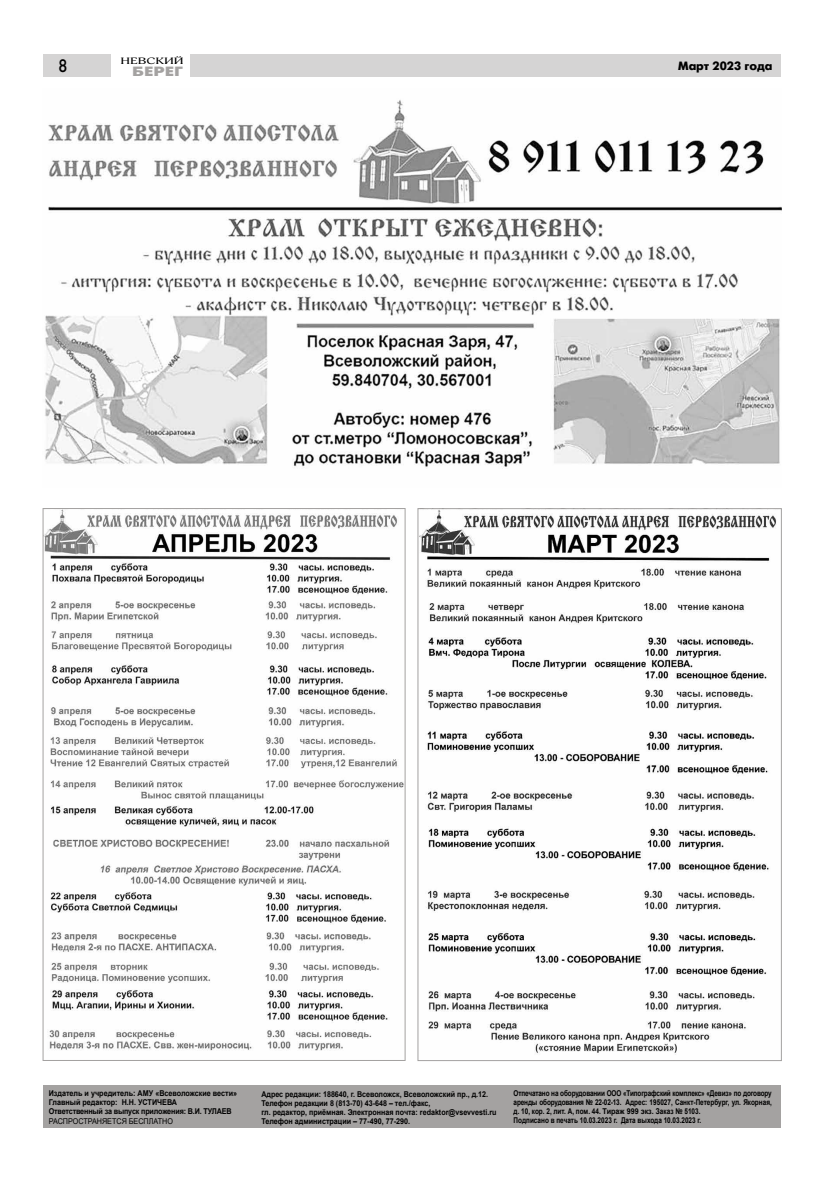
<style>
.page{position:relative;width:820px;height:1191px;background:#fff}
.page>*{position:absolute;margin:0;border:0;box-sizing:border-box;transform-origin:0 0}
.t1{font:18px "Futura Futuris C";color:#000;scale:.9 1}
.t2{font:700 13.4px "Futura Futuris C";color:#a4a2a1;scale:1.33 1}
.t3{font:700 12px "Futura Futuris C";color:#000}
.t4{font:9px "Adonis C";color:#000;scale:1.6 1}
.t5{font:700 8px/9px "Arial";color:#000;scale:.8 1}
.t6{font:700 8px/9px "Arial";color:#000;scale:.89 1}
.t7{font:700 8px/9px "Arial";color:#000;scale:.9 1}
.t8{font:8px "Arial";color:#000;scale:.9 1}
</style>
<div class="page">
<div style="left:43px;top:54px;width:737px;height:23px;background:#d5d4d4"></div>
<div style="left:112px;top:54px;width:78px;height:24px;background:#fff"></div>
<div style="left:44px;top:1085px;width:737px;height:42px;background:#a4a2a1"></div>
<img style="left:45px;top:510px;width:358px;height:541px">
<img style="left:45px;top:100px;width:735px;height:367px">
<img style="left:419px;top:510px;width:358px;height:545px">
<p class="t4" style="left:120px;top:56px;width:41px">НЕВСКИЙ</p>
<h2 class="t2" style="left:132px;top:64px;width:40px">БЕРЕГ</h2>
<h1 class="t1" style="left:58px;top:55px;width:12px">8</h1>
<h3 class="t3" style="left:678px;top:59px;width:96px">Март 2023 года</h3>
<p class="t7" style="left:49px;top:1088px;width:211px">Издатель и учредитель: АМУ «Всеволожские вести»<br>Главный редактор: Н.Н. УСТИЧЕВА<br>Ответственный за выпуск приложения: В.И. ТУЛАЕВ</p>
<p class="t8" style="left:49px;top:1115px;width:139px">РАСПРОСТРАНЯЕТСЯ БЕСПЛАТНО</p>
<p class="t6" style="left:261px;top:1089px;width:266px">Адрес редакции: 188640, г. Всеволожск, Всеволожский пр., д.12.<br>Телефон редакции 8 (813-70) 43-648 – тел./факс,<br>гл. редактор, приёмная. Электронная почта: redaktor@vsevvesti.ru Телефон администрации – 77-490, 77-290.</p>
<p class="t5" style="left:513px;top:1088px;width:324px">Отпечатано на оборудовании ООО «Типографский комплекс» «Девиз» по договору аренды оборудования № 22-02-13. Адрес: 195027, Санкт-Петербург, ул. Якорная, д. 10, кор. 2, лит. А, пом. 44. Тираж 999 экз. Заказ № 5103.<br>Подписано в печать 10.03.2023 г. Дата выхода 10.03.2023 г.</p>
</div>
